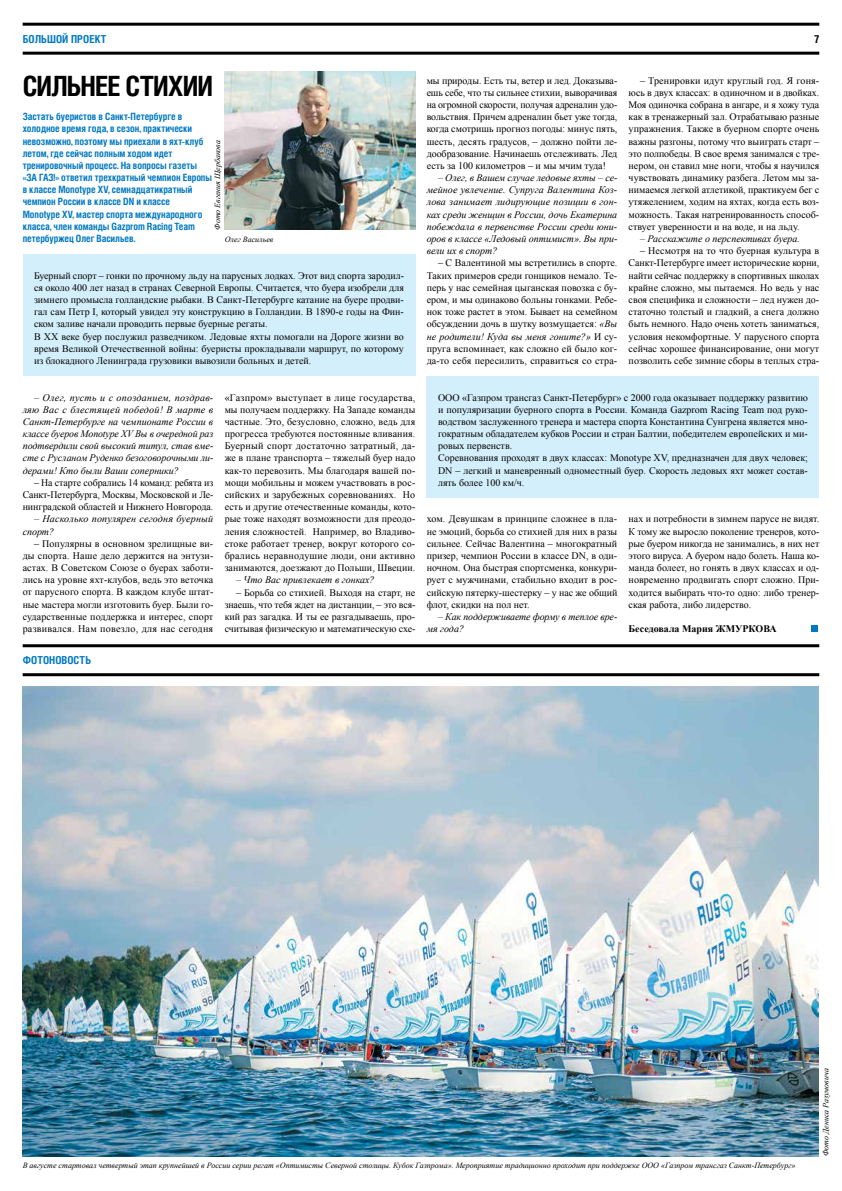
<style>
.page{position:relative;width:842px;height:1191px;background:#fff}
.page>*{position:absolute;margin:0;border:0;box-sizing:border-box;transform-origin:0 0}
.t1{font:700 27.9px "Helios Cond";letter-spacing:-.035em;color:#000}
.t2{font:700 11px "Helios Cond";letter-spacing:.005em;color:#0079c1}
.t3{font:700 11px "Helios Cond";color:#000}
.t4{font:10px/12.2px "Times New Roman";color:#000;text-align:justify}
.t5{font:italic 10px/12.2px "Times New Roman";color:#000;text-align:justify}
.t6{font:700 10px/12.2px "Helios Cond";letter-spacing:-.005em;color:#0079c1}
.t7{font:700 10px "Times New Roman";color:#000}
.t8{font:italic 8px "Times New Roman";color:#000}
.s1{font-style:italic}
</style>
<div class="page">
<hr style="left:23px;top:23px;width:796px;height:3px;background:#000">
<hr style="left:23px;top:52px;width:796px;height:3px;background:#000">
<div style="left:811px;top:625px;width:7px;height:7px;background:#0079c1"></div>
<hr style="left:23px;top:644px;width:796px;height:3px;background:#000">
<hr style="left:23px;top:673px;width:796px;height:3px;background:#000">
<img style="left:23px;top:686px;width:796px;height:470px">
<div style="left:23px;top:254px;width:392px;height:122px;background:#d4effc"></div>
<div style="left:427px;top:376px;width:392px;height:122px;background:#d4effc"></div>
<img style="left:225px;top:71px;width:190px;height:159px">
<p class="t2" style="left:23px;top:32px;width:85px">БОЛЬШОЙ ПРОЕКТ</p>
<h1 class="t1" style="left:23px;top:69px;width:192px">СИЛЬНЕЕ СТИХИИ</h1>
<p class="t6" style="left:23px;top:110px;width:191px">Застать буеристов в Санкт-Петербурге в холодное время года, в сезон, практически невозможно, поэтому мы приехали в яхт-клуб летом, где сейчас полным ходом идет тренировочный процесс. На вопросы газеты «ЗА ГАЗ!» ответил трехкратный чемпион Европы в классе Monotype XV, семнадцатикратный чемпион России в классе DN и классе<br>Monotype XV, мастер спорта международного класса, член команды Gazprom Racing Team петербуржец Олег Васильев.</p>
<p class="t8" style="left:212px;top:230px;width:91px;rotate:-90deg">Фото Евгения Щербакова</p>
<p class="t8" style="left:225px;top:234px;width:50px">Олег Васильев</p>
<p class="t4" style="left:34px;top:269px;width:371px;text-align:left">Буерный спорт – гонки по прочному льду на парусных лодках. Этот вид спорта зародил&shy;ся около 400 лет назад в странах Северной Европы. Считается, что буера изобрели для зимнего промысла голландские рыбаки. В Санкт-Петербурге катание на буере продви&shy;гал сам Петр I, который увидел эту конструкцию в Голландии. В 1890-е годы на Фин&shy;ском заливе начали проводить первые буерные регаты.<br>В XX веке буер послужил разведчиком. Ледовые яхты помогали на Дороге жизни во время Великой Отечественной войны: буеристы прокладывали маршрут, по которому из блокадного Ленинграда грузовики вывозили больных и детей.</p>
<p class="t5" style="left:23px;top:391px;width:192px;text-indent:11px">– Олег, пусть и с опозданием, поздрав&shy;ляю Вас с блестящей победой! В марте в Санкт-Петербурге на чемпионате России в классе буеров Monotype XV Вы в очередной раз подтвердили свой высокий титул, став вме&shy;сте с Русланом Руденко безоговорочными ли&shy;дерами! Кто были Ваши соперники?</p>
<p class="t4" style="left:23px;top:476px;width:192px;text-indent:11px">– На старте собрались 14 команд: ребята из Санкт-Петербурга, Москвы, Московской и Ле&shy;нинградской областей и Нижнего Новгорода.</p>
<p class="t5" style="left:23px;top:512px;width:192px;text-indent:11px">– Насколько популярен сегодня буерный спорт?</p>
<p class="t4" style="left:23px;top:537px;width:192px;text-indent:11px">– Популярны в основном зрелищные ви&shy;ды спорта. Наше дело держится на энтузи&shy;астах. В Советском Союзе о буерах заботи&shy;лись на уровне яхт-клубов, ведь это веточка от парусного спорта. В каждом клубе штат&shy;ные мастера могли изготовить буер. Были го&shy;сударственные поддержка и интерес, спорт развивался. Нам повезло, для нас сегодня</p>
<p class="t2" style="left:23px;top:653px;width:70px">ФОТОНОВОСТЬ</p>
<p class="t4" style="left:225px;top:391px;width:192px">«Газпром» выступает в лице государства, мы получаем поддержку. На Западе команды частные. Это, безусловно, сложно, ведь для прогресса требуются постоянные вливания.<br>Буерный спорт достаточно затратный, да&shy;же в плане транспорта – тяжелый буер надо как-то перевозить. Мы благодаря вашей по&shy;мощи мобильны и можем участвовать в рос&shy;сийских и зарубежных соревнованиях. Но есть и другие отечественные команды, кото&shy;рые тоже находят возможности для преодо&shy;ления сложностей. Например, во Владиво&shy;стоке работает тренер, вокруг которого со&shy;брались неравнодушие люди, они активно занимаются, доезжают до Польши, Швеции.</p>
<p class="t5" style="left:236px;top:573px;width:140px">– Что Вас привлекает в гонках?</p>
<p class="t4" style="left:225px;top:586px;width:192px;text-indent:11px">– Борьба со стихией. Выходя на старт, не знаешь, что тебя ждет на дистанции, – это вся&shy;кий раз загадка. И ты ее разгадываешь, про&shy;считывая физическую и математическую схе-</p>
<p class="t4" style="left:427px;top:74px;width:192px">мы природы. Есть ты, ветер и лед. Доказыва&shy;ешь себе, что ты сильнее стихии, выворачивая на огромной скорости, получая адреналин удо&shy;вольствия. Причем адреналин бьет уже тогда, когда смотришь прогноз погоды: минус пять, шесть, десять градусов, – должно пойти ле&shy;дообразование. Начинаешь отслеживать. Лед есть за 100 километров – и мы мчим туда!</p>
<p class="t5" style="left:427px;top:171px;width:192px;text-indent:11px">– Олег, в Вашем случае ледовые яхты – се&shy;мейное увлечение. Супруга Валентина Коз&shy;лова занимает лидирующие позиции в гон&shy;ках среди женщин в России, дочь Екатерина побеждала в первенстве России среди юни&shy;оров в классе «Ледовый оптимист». Вы при&shy;вели их в спорт?</p>
<p class="t4" style="left:427px;top:257px;width:192px;text-indent:11px">– С Валентиной мы встретились в спорте.<br>Таких примеров среди гонщиков немало. Те&shy;перь у нас семейная цыганская повозка с бу&shy;ером, и мы одинаково больны гонками. Ребе&shy;нок тоже растет в этом. Бывает на семейном обсуждении дочь в шутку возмущается: <span class="s1">«Вы не родители! Куда вы меня гоните?»</span> И су&shy;пруга вспоминает, как сложно ей было ког&shy;да-то себя пересилить, справиться со стра-</p>
<p class="t3" style="left:814px;top:32px;width:7px">7</p>
<p class="t4" style="left:629px;top:74px;width:192px;text-indent:11px">– Тренировки идут круглый год. Я гоня&shy;юсь в двух классах: в одиночном и в двойках.<br>Моя одиночка собрана в ангаре, и я хожу туда как в тренажерный зал. Отрабатываю разные упражнения. Также в буерном спорте очень важны разгоны, потому что выиграть старт – это полпобеды. В свое время занимался с тре&shy;нером, он ставил мне ноги, чтобы я научился чувствовать динамику разбега. Летом мы за&shy;нимаемся легкой атлетикой, практикуем бег с утяжелением, ходим на яхтах, когда есть воз&shy;можность. Такая натренированность способ&shy;ствует уверенности и на воде, и на льду.</p>
<p class="t5" style="left:640px;top:232px;width:162px">– Расскажите о перспективах буера.</p>
<p class="t4" style="left:629px;top:245px;width:192px;text-indent:11px">– Несмотря на то что буерная культура в Санкт-Петербурге имеет исторические корни, найти сейчас поддержку в спортивных школах крайне сложно, мы пытаемся. Но ведь у нас своя специфика и сложности – лед нужен до&shy;статочно толстый и гладкий, а снега должно быть немного. Надо очень хотеть заниматься, условия некомфортные. У парусного спорта сейчас хорошее финансирование, они могут позволить себе зимние сборы в теплых стра-</p>
<p class="t4" style="left:438px;top:391px;width:371px;text-align:left">ООО «Газпром трансгаз Санкт-Петербург» с 2000 года оказывает поддержку развитию и популяризации буерного спорта в России. Команда Gazprom Racing Team под руко&shy;водством заслуженного тренера и мастера спорта Константина Сунгрена является мно&shy;гократным обладателем кубков России и стран Балтии, победителем европейских и ми&shy;ровых первенств.<br>Соревнования проходят в двух классах: Monotype XV, предназначен для двух человек; DN – легкий и маневренный одноместный буер. Скорость ледовых яхт может состав&shy;лять более 100 км/ч.</p>
<p class="t4" style="left:427px;top:513px;width:192px">хом. Девушкам в принципе сложнее в пла&shy;не эмоций, борьба со стихией для них в разы сильнее. Сейчас Валентина – многократный призер, чемпион России в классе DN, в оди&shy;ночном. Она быстрая спортсменка, конкури&shy;рует с мужчинами, стабильно входит в рос&shy;сийскую пятерку-шестерку – у нас же общий флот, скидки на пол нет.</p>
<p class="t5" style="left:427px;top:610px;width:192px;text-indent:11px">– Как поддерживаете форму в теплое вре&shy;мя года?</p>
<p class="t4" style="left:629px;top:513px;width:192px">нах и потребности в зимнем парусе не видят.<br>К тому же выросло поколение тренеров, кото&shy;рые буером никогда не занимались, в них нет этого вируса. А буером надо болеть. Наша ко&shy;манда болеет, но гонять в двух классах и од&shy;новременно продвигать спорт сложно. При&shy;ходится выбирать что-то одно: либо тренер&shy;ская работа, либо лидерство.</p>
<p class="t7" style="left:629px;top:622px;width:149px">Беседовала Мария ЖМУРКОВА</p>
<p class="t8" style="left:820px;top:1156px;width:89px;rotate:-90deg">Фото Дениса Разумовича</p>
<p class="t8" style="left:23px;top:1160px;width:774px">В августе стартовал четвертый этап крупнейшей в России серии регат «Оптимисты Северной столицы. Кубок Газпрома». Мероприятие традиционно проходит при поддержке ООО «Газпром трансгаз Санкт-Петербург»</p>
</div>
